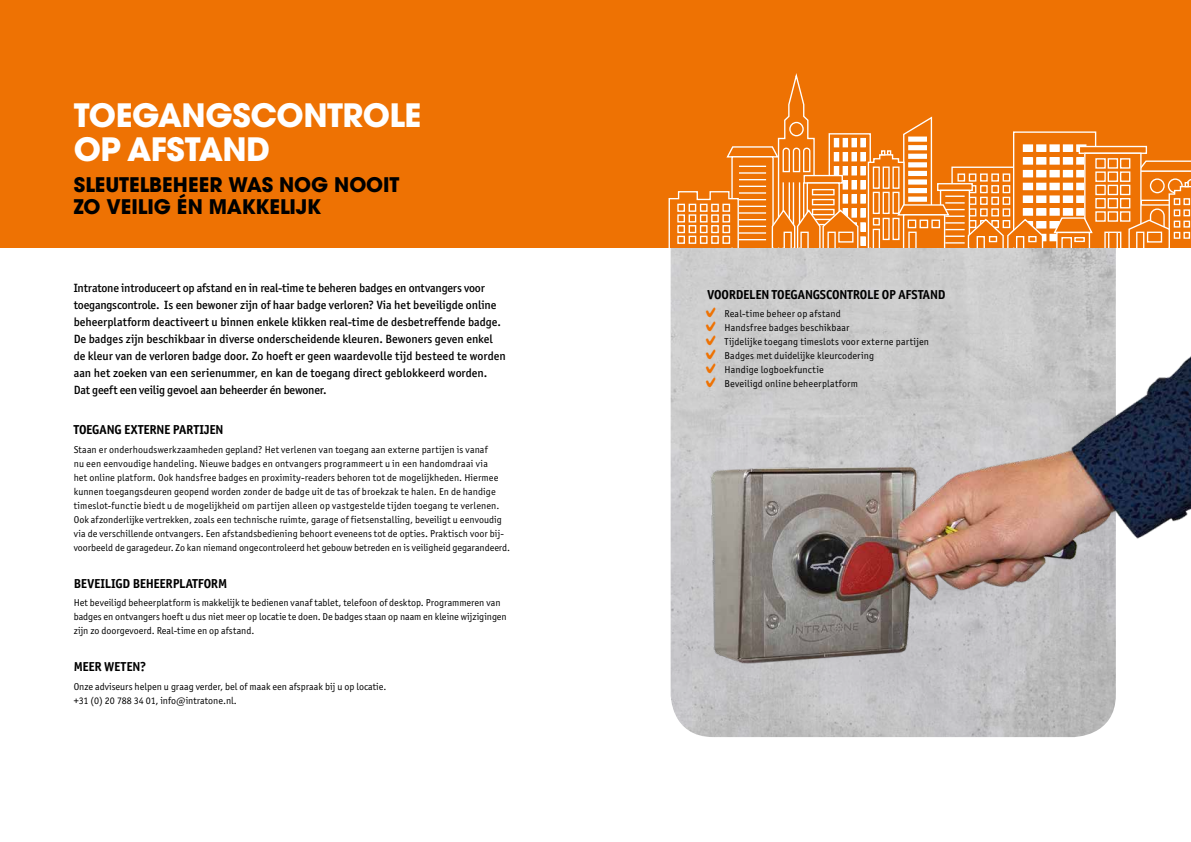
<style>
.page{position:relative;width:1191px;height:842px;background:#fff}
.page>*{position:absolute;margin:0;border:0;box-sizing:border-box;transform-origin:0 0}
.t1{font:700 32px/34px "Avant Garde";letter-spacing:-.015em;color:#fff}
.t2{font:700 20px/22px "Avant Garde";letter-spacing:-.005em;color:#000}
.t3{font:700 13px "Officina Sans ITC Std";letter-spacing:-.015em;color:#000}
.t4{font:500 12px/17px "Officina Sans ITC Std";color:#000}
.t5{font:10px/14px "Officina Sans ITC Std";letter-spacing:.01em;color:#000}
.s1{color:#ee7203}
</style>
<div class="page">
<img style="left:670px;top:248px;width:445px;height:75px">
<div style="left:0;top:0;width:1191px;height:248px;background:#ee7203"></div>
<svg style="left:668px;top:73px;width:523px;height:175px"></svg>
<img style="left:670px;top:323px;width:521px;height:414px">
<h1 class="t1" style="left:74px;top:98px;width:349px">TOEGANGSCONTROLE<br>OP AFSTAND</h1>
<h2 class="t2" style="left:74px;top:173px;width:327px">SLEUTELBEHEER WAS NOG NOOIT<br>ZO VEILIG ÉN MAKKELIJK</h2>
<p class="t4" style="left:74px;top:279px;width:433px">Intratone introduceert op afstand en in real-time te beheren badges en ontvangers voor toegangscontrole. Is een bewoner zijn of haar badge verloren? Via het beveiligde online beheerplatform deactiveert u binnen enkele klikken real-time de desbetreffende badge.<br>De badges zijn beschikbaar in diverse onderscheidende kleuren. Bewoners geven enkel de kleur van de verloren badge door. Zo hoeft er geen waardevolle tijd besteed te worden aan het zoeken van een serienummer, en kan de toegang direct geblokkeerd worden.<br>Dat geeft een veilig gevoel aan beheerder én bewoner.</p>
<h3 class="t3" style="left:74px;top:421px;width:151px">TOEGANG EXTERNE PARTIJEN</h3>
<p class="t5" style="left:74px;top:442px;width:438px">Staan er onderhoudswerkzaamheden gepland? Het verlenen van toegang aan externe partijen is vanaf<br>nu een eenvoudige handeling. Nieuwe badges en ontvangers programmeert u in een handomdraai via<br>het online platform. Ook handsfree badges en proximity-readers behoren tot de mogelijkheden. Hiermee kunnen toegangsdeuren geopend worden zonder de badge uit de tas of broekzak te halen. En de handige timeslot-functie biedt u de mogelijkheid om partijen alleen op vastgestelde tijden toegang te verlenen.<br>Ook afzonderlijke vertrekken, zoals een technische ruimte, garage of fietsenstalling, beveiligt u eenvoudig via de verschillende ontvangers. Een afstandsbediening behoort eveneens tot de opties. Praktisch voor bij&shy;voorbeeld de garagedeur. Zo kan niemand ongecontroleerd het gebouw betreden en is veiligheid gegarandeerd.</p>
<h3 class="t3" style="left:74px;top:575px;width:155px">BEVEILIGD BEHEERPLATFORM</h3>
<p class="t5" style="left:74px;top:596px;width:434px">Het beveiligd beheerplatform is makkelijk te bedienen vanaf tablet, telefoon of desktop. Programmeren van badges en ontvangers hoeft u dus niet meer op locatie te doen. De badges staan op naam en kleine wijzigingen zijn zo doorgevoerd. Real-time en op afstand.</p>
<h3 class="t3" style="left:74px;top:659px;width:74px">MEER WETEN?</h3>
<p class="t5" style="left:74px;top:679px;width:314px">Onze adviseurs helpen u graag verder, bel of maak een afspraak bij u op locatie. +31 (0) 20 788 34 01, info@intratone.nl.</p>
<h3 class="t3" style="left:707px;top:286px;width:239px">VOORDELEN TOEGANGSCONTROLE OP AFSTAND</h3>
<p class="t5" style="left:707px;top:307px;width:135px"><span class="s1">✔</span>Real-time beheer op afstand</p>
<p class="t5" style="left:707px;top:321px;width:144px"><span class="s1">✔</span>Handsfree badges beschikbaar</p>
<p class="t5" style="left:707px;top:335px;width:223px"><span class="s1">✔</span>Tijdelijke toegang timeslots voor externe partijen</p>
<p class="t5" style="left:707px;top:349px;width:168px"><span class="s1">✔</span>Badges met duidelijke kleurcodering</p>
<p class="t5" style="left:707px;top:363px;width:118px"><span class="s1">✔</span>Handige logboekfunctie</p>
<p class="t5" style="left:707px;top:377px;width:152px"><span class="s1">✔</span>Beveiligd online beheerplatform</p>
</div>
